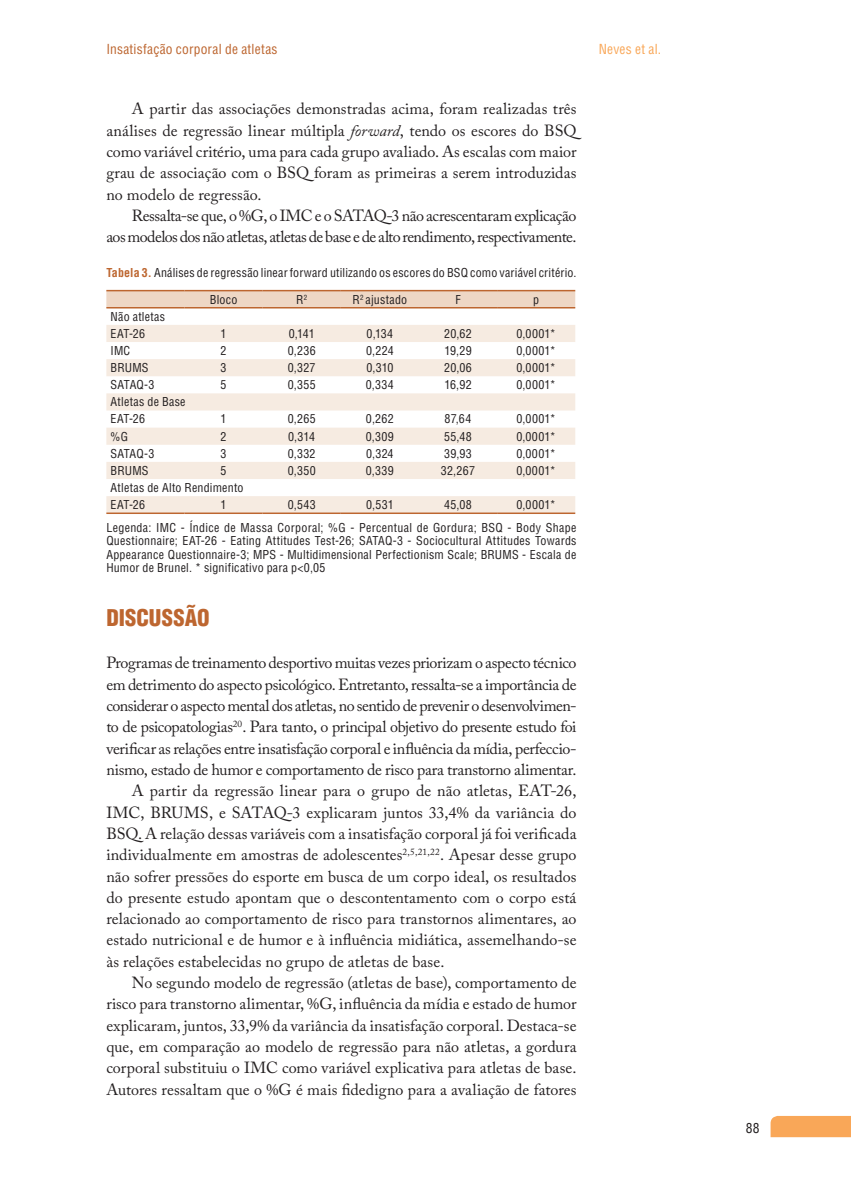
<style>
.page{position:relative;width:851px;height:1191px;background:#fff}
.page>*{position:absolute;margin:0;border:0;box-sizing:border-box;transform-origin:0 0}
.t1{font:900 condensed 22.5px "Helvetica LT Std";letter-spacing:.005em;color:#bd6630}
.t2{font:16.05px/21.3px "Adobe Caslon Pro";letter-spacing:-.005em;color:#231f20;text-align:justify}
.t3{font:16.05px "Adobe Caslon Pro";letter-spacing:-.025em;color:#231f20}
.t4{font:16.05px/21.3px "Adobe Caslon Pro";letter-spacing:-.03em;color:#231f20;text-align:right}
.t5{font:condensed 13.5px "Helvetica LT Std";letter-spacing:.015em;color:#bd6630}
.t6{font:condensed 13.5px "Helvetica LT Std";letter-spacing:.015em;color:#f9a758}
.t7{font:condensed 13.5px "Helvetica LT Std";color:#231f20}
.t8{font:condensed 12px/17.1px "Helvetica LT Std";letter-spacing:.02em;color:#231f20}
.s1{font-style:italic}
.s2{font-weight:700;color:#bd6630}
</style>
<div class="page">
<div style="left:770px;top:1116px;width:80px;height:21px;background:#f9a758"></div>
<div style="left:106px;top:291px;width:469px;height:16px;background:#eed7c5"></div>
<svg style="left:106px;top:325px;width:469px;height:187px;fill:#f6ebe1"></svg>
<hr style="left:106px;top:290px;width:78px;height:1px;background:#bd6630">
<hr style="left:184px;top:290px;width:78px;height:1px;background:#bd6630">
<hr style="left:262px;top:290px;width:79px;height:1px;background:#bd6630">
<hr style="left:341px;top:290px;width:78px;height:1px;background:#bd6630">
<hr style="left:419px;top:290px;width:78px;height:1px;background:#bd6630">
<hr style="left:497px;top:290px;width:78px;height:1px;background:#bd6630">
<hr style="left:106px;top:307px;width:78px;height:1px;background:#bd6630">
<hr style="left:184px;top:307px;width:78px;height:1px;background:#bd6630">
<hr style="left:262px;top:307px;width:79px;height:1px;background:#bd6630">
<hr style="left:341px;top:307px;width:78px;height:1px;background:#bd6630">
<hr style="left:419px;top:307px;width:78px;height:1px;background:#bd6630">
<hr style="left:497px;top:307px;width:78px;height:1px;background:#bd6630">
<hr style="left:106px;top:512px;width:78px;height:2px;background:#bd6630">
<hr style="left:184px;top:512px;width:78px;height:2px;background:#bd6630">
<hr style="left:262px;top:512px;width:79px;height:2px;background:#bd6630">
<hr style="left:341px;top:512px;width:78px;height:2px;background:#bd6630">
<hr style="left:419px;top:512px;width:78px;height:2px;background:#bd6630">
<hr style="left:497px;top:512px;width:78px;height:2px;background:#bd6630">
<p class="t5" style="left:106px;top:41px;width:173px">Insatisfação corporal de atletas</p>
<p class="t6" style="left:598px;top:41px;width:64px">Neves et al.</p>
<p class="t2" style="left:106px;top:98px;width:471px;text-indent:26px">A partir das associações demonstradas acima, foram realizadas três análises de regressão linear múltipla <span class="s1">forward</span>, tendo os escores do BSQ como variável critério, uma para cada grupo avaliado. As escalas com maior grau de associação com o BSQ foram as primeiras a serem introduzidas no modelo de regressão.</p>
<p class="t4" style="left:106px;top:205px;width:471px">Ressalta-se que, o %G, o IMC e o SATAQ-3 não acrescentaram explicação<br>aos modelos dos não atletas, atletas de base e de alto rendimento, respectivamente.</p>
<p class="t8" style="left:210px;top:259px;width:368px;line-height:26.4px;text-indent:-103px"><span class="s2">Tabela 3.</span> Análises de regressão linear forward utilizando os escores do BSQ como variável critério.<br>Bloco</p>
<p class="t8" style="left:296px;top:290px;width:13px">R<sup>2</sup></p>
<p class="t8" style="left:352px;top:290px;width:56px">R<sup>2</sup> ajustado</p>
<p class="t8" style="left:455px;top:290px;width:7px">F</p>
<p class="t8" style="left:533px;top:290px;width:7px">p</p>
<p class="t8" style="left:111px;top:308px;width:56px">Não atletas<br>EAT-26</p>
<p class="t8" style="left:220px;top:325px;width:7px">1</p>
<p class="t8" style="left:289px;top:325px;width:27px">0,141</p>
<p class="t8" style="left:366px;top:325px;width:28px">0,134</p>
<p class="t8" style="left:444px;top:325px;width:29px">20,62</p>
<p class="t8" style="left:516px;top:325px;width:41px">0,0001*</p>
<p class="t8" style="left:111px;top:342px;width:21px">IMC</p>
<p class="t8" style="left:220px;top:342px;width:7px">2</p>
<p class="t8" style="left:288px;top:342px;width:29px">0,236</p>
<p class="t8" style="left:366px;top:342px;width:29px">0,224</p>
<p class="t8" style="left:444px;top:342px;width:29px">19,29</p>
<p class="t8" style="left:516px;top:342px;width:41px">0,0001*</p>
<p class="t8" style="left:111px;top:359px;width:39px">BRUMS</p>
<p class="t8" style="left:220px;top:359px;width:7px">3</p>
<p class="t8" style="left:288px;top:359px;width:29px">0,327</p>
<p class="t8" style="left:366px;top:359px;width:29px">0,310</p>
<p class="t8" style="left:444px;top:359px;width:29px">20,06</p>
<p class="t8" style="left:516px;top:359px;width:41px">0,0001*</p>
<p class="t8" style="left:111px;top:376px;width:45px">SATAQ-3</p>
<p class="t8" style="left:220px;top:376px;width:7px">5</p>
<p class="t8" style="left:288px;top:376px;width:30px">0,355</p>
<p class="t8" style="left:366px;top:376px;width:30px">0,334</p>
<p class="t8" style="left:444px;top:376px;width:29px">16,92</p>
<p class="t8" style="left:516px;top:376px;width:41px">0,0001*</p>
<p class="t8" style="left:111px;top:393px;width:76px">Atletas de Base<br>EAT-26</p>
<p class="t8" style="left:220px;top:410px;width:7px">1</p>
<p class="t8" style="left:287px;top:410px;width:30px">0,265</p>
<p class="t8" style="left:366px;top:410px;width:29px">0,262</p>
<p class="t8" style="left:444px;top:410px;width:28px">87,64</p>
<p class="t8" style="left:516px;top:410px;width:41px">0,0001*</p>
<p class="t8" style="left:111px;top:427px;width:19px">%G</p>
<p class="t8" style="left:220px;top:427px;width:7px">2</p>
<p class="t8" style="left:288px;top:427px;width:29px">0,314</p>
<p class="t8" style="left:366px;top:427px;width:30px">0,309</p>
<p class="t8" style="left:444px;top:427px;width:29px">55,48</p>
<p class="t8" style="left:516px;top:427px;width:41px">0,0001*</p>
<p class="t8" style="left:111px;top:445px;width:45px">SATAQ-3</p>
<p class="t8" style="left:220px;top:445px;width:7px">3</p>
<p class="t8" style="left:288px;top:445px;width:29px">0,332</p>
<p class="t8" style="left:366px;top:445px;width:29px">0,324</p>
<p class="t8" style="left:444px;top:445px;width:29px">39,93</p>
<p class="t8" style="left:516px;top:445px;width:41px">0,0001*</p>
<p class="t8" style="left:111px;top:462px;width:39px">BRUMS</p>
<p class="t8" style="left:220px;top:462px;width:7px">5</p>
<p class="t8" style="left:288px;top:462px;width:29px">0,350</p>
<p class="t8" style="left:366px;top:462px;width:29px">0,339</p>
<p class="t8" style="left:441px;top:462px;width:36px">32,267</p>
<p class="t8" style="left:516px;top:462px;width:41px">0,0001*</p>
<p class="t8" style="left:111px;top:479px;width:134px">Atletas de Alto Rendimento<br>EAT-26</p>
<p class="t8" style="left:106px;top:493px;width:471px;line-height:22.8px;text-indent:410px">0,0001*<br>Legenda: IMC - Índice de Massa Corporal; %G - Percentual de Gordura; BSQ - Body Shape</p>
<p class="t8" style="left:106px;top:534px;width:471px;line-height:13.5px;text-align:justify">Questionnaire; EAT-26 - Eating Attitudes Test-26; SATAQ-3 - Sociocultural Attitudes Towards Appearance Questionnaire-3; MPS - Multidimensional Perfectionism Scale; BRUMS - Escala de Humor de Brunel. * significativo para p&lt;0,05</p>
<h1 class="t1" style="left:106px;top:603px;width:105px">DISCUSSÃO</h1>
<p class="t3" style="left:106px;top:653px;width:471px">Programas de treinamento desportivo muitas vezes priorizam o aspecto técnico</p>
<p class="t3" style="left:106px;top:675px;width:471px">em detrimento do aspecto psicológico. Entretanto, ressalta-se a importância de</p>
<p class="t4" style="left:106px;top:695px;width:471px">considerar o aspecto mental dos atletas, no sentido de prevenir o desenvolvimen-</p>
<p class="t3" style="left:106px;top:717px;width:471px">to de psicopatologias<sup>20</sup>. Para tanto, o principal objetivo do presente estudo foi</p>
<p class="t2" style="left:106px;top:737px;width:471px">verificar as relações entre insatisfação corporal e influência da mídia, perfeccio-</p>
<p class="t2" style="left:106px;top:759px;width:471px">nismo, estado de humor e comportamento de risco para transtorno alimentar.</p>
<p class="t2" style="left:132px;top:780px;width:446px">A partir da regressão linear para o grupo de não atletas, EAT-26,</p>
<p class="t2" style="left:106px;top:801px;width:471px">IMC, BRUMS, e SATAQ-3 explicaram juntos 33,4% da variância do</p>
<p class="t2" style="left:106px;top:822px;width:471px">BSQ. A relação dessas variáveis com a insatisfação corporal já foi verificada</p>
<p class="t2" style="left:106px;top:844px;width:471px">individualmente em amostras de adolescentes<sup>2,5,21,22</sup>. Apesar desse grupo</p>
<p class="t2" style="left:106px;top:865px;width:471px">não sofrer pressões do esporte em busca de um corpo ideal, os resultados</p>
<p class="t2" style="left:106px;top:886px;width:471px">do presente estudo apontam que o descontentamento com o corpo está</p>
<p class="t2" style="left:106px;top:908px;width:471px">relacionado ao comportamento de risco para transtornos alimentares, ao</p>
<p class="t2" style="left:106px;top:929px;width:471px">estado nutricional e de humor e à influência midiática, assemelhando-se</p>
<p class="t2" style="left:106px;top:950px;width:339px">às relações estabelecidas no grupo de atletas de base.</p>
<p class="t2" style="left:132px;top:972px;width:446px">No segundo modelo de regressão (atletas de base), comportamento de</p>
<p class="t2" style="left:106px;top:993px;width:471px">risco para transtorno alimentar, %G, influência da mídia e estado de humor</p>
<p class="t2" style="left:106px;top:1014px;width:471px">explicaram, juntos, 33,9% da variância da insatisfação corporal. Destaca-se</p>
<p class="t2" style="left:106px;top:1035px;width:471px">que, em comparação ao modelo de regressão para não atletas, a gordura</p>
<p class="t2" style="left:106px;top:1057px;width:471px">corporal substituiu o IMC como variável explicativa para atletas de base.</p>
<p class="t2" style="left:106px;top:1078px;width:471px">Autores ressaltam que o %G é mais fidedigno para a avaliação de fatores</p>
<p class="t8" style="left:220px;top:496px;width:7px">1</p>
<p class="t8" style="left:287px;top:496px;width:30px">0,543</p>
<p class="t8" style="left:366px;top:496px;width:29px">0,531</p>
<p class="t8" style="left:444px;top:496px;width:29px">45,08</p>
<p class="t7" style="left:745px;top:1120px;width:15px">88</p>
</div>
